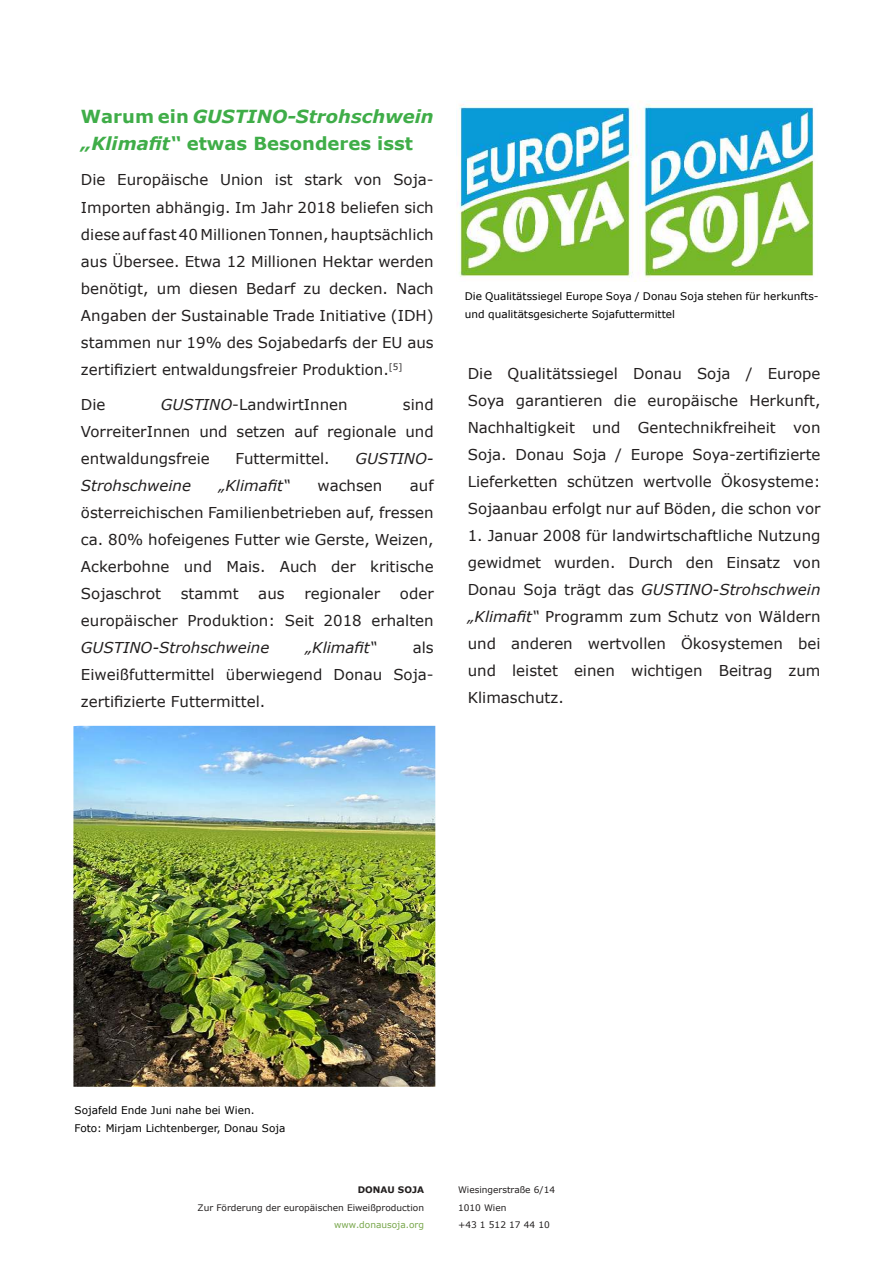
<style>
.page{position:relative;width:893px;height:1263px;background:#fff}
.page>*{position:absolute;margin:0;border:0;box-sizing:border-box;transform-origin:0 0}
.t1{font:italic 700 18px/27px "Verdana";color:#3fad48}
.t2{font:15px/27px "Verdana";color:#221f1f;text-align:justify}
.t3{font:italic 15px "Verdana";color:#221f1f}
.t4{font:10.5px/18px "Verdana";color:#000}
.t5{font:9px/17.5px "Verdana";color:#221f1f}
.t6{font:9px "Verdana";color:#77a64a}
.t7{font:700 9px "Verdana";color:#221f1f}
.s1{font-style:normal}
.s2{font-style:italic}
</style>
<div class="page">
<img style="left:73px;top:726px;width:362px;height:361px">
<img style="left:458px;top:100px;width:356px;height:182px">
<p class="t1" style="left:81px;top:103px;width:354px"><span class="s1">Warum ein</span> GUSTINO-Strohschwein „Klimafit“ <span class="s1">etwas Besonderes isst</span></p>
<p class="t2" style="left:81px;top:167px;width:354px">Die Europäische Union ist stark von Soja-Importen abhängig. Im Jahr 2018 beliefen sich diese auf fast 40 Millionen Tonnen, hauptsächlich aus Übersee. Etwa 12 Millionen Hektar werden benötigt, um diesen Bedarf zu decken. Nach Angaben der Sustainable Trade Initiative (IDH) stammen nur 19% des Sojabedarfs der EU aus zertifiziert entwaldungsfreier Produktion.<sup>[5]</sup></p>
<p class="t2" style="left:81px;top:392px;width:26px">Die</p>
<p class="t2" style="left:161px;top:392px;width:188px"><span class="s2">GUSTINO</span>-LandwirtInnen</p>
<p class="t2" style="left:81px;top:392px;width:354px;text-indent:322px">sind VorreiterInnen und setzen auf regionale und entwaldungsfreie</p>
<p class="t2" style="left:235px;top:446px;width:96px">Futtermittel.</p>
<p class="t3" style="left:355px;top:450px;width:80px">GUSTINO-</p>
<p class="t3" style="left:81px;top:476px;width:112px">Strohschweine</p>
<p class="t3" style="left:219px;top:476px;width:73px">„Klimafit“</p>
<p class="t2" style="left:318px;top:473px;width:66px">wachsen</p>
<p class="t2" style="left:81px;top:473px;width:354px;text-indent:329px">auf österreichischen Familienbetrieben auf, fressen ca. 80% hofeigenes Futter wie Gerste, Weizen, Ackerbohne und Mais. Auch der kritische Sojaschrot</p>
<p class="t2" style="left:81px;top:580px;width:354px;text-align:right">oder<br>europäischer Produktion: Seit 2018 erhalten</p>
<p class="t3" style="left:81px;top:638px;width:190px">GUSTINO-Strohschweine</p>
<p class="t3" style="left:305px;top:638px;width:73px">„Klimafit“</p>
<p class="t2" style="left:181px;top:580px;width:59px">stammt</p>
<p class="t2" style="left:258px;top:580px;width:28px">aus</p>
<p class="t2" style="left:304px;top:580px;width:77px">regionaler</p>
<p class="t2" style="left:81px;top:635px;width:354px;text-indent:332px">als Eiweißfuttermittel überwiegend Donau Soja&shy;zertifizierte Futtermittel.</p>
<p class="t4" style="left:465px;top:287px;width:355px">Die Qualitätssiegel Europe Soya / Donau Soja stehen für herkunfts&shy;und qualitätsgesicherte Sojafuttermittel</p>
<p class="t2" style="left:468px;top:360px;width:354px">Die Qualitätssiegel Donau Soja / Europe Soya garantieren die europäische Herkunft, Nachhaltigkeit und Gentechnikfreiheit von Soja. Donau Soja / Europe Soya-zertifizierte Lieferketten schützen wertvolle Ökosysteme:<br>Sojaanbau erfolgt nur auf Böden, die schon vor</p>
<p class="t2" style="left:468px;top:524px;width:354px">1. Januar 2008 für landwirtschaftliche Nutzung gewidmet wurden. Durch den Einsatz von Donau Soja trägt das <span class="s2">GUSTINO-Strohschwein „Klimafit“</span> Programm zum Schutz von Wäldern und anderen wertvollen Ökosystemen bei und leistet einen wichtigen Beitrag zum Klimaschutz.</p>
<p class="t4" style="left:75px;top:1101px;width:212px">Sojafeld Ende Juni nahe bei Wien.<br>Foto: Mirjam Lichtenberger, Donau Soja</p>
<p class="t7" style="left:358px;top:1186px;width:68px">DONAU SOJA</p>
<p class="t5" style="left:198px;top:1199px;width:228px">Zur Förderung der europäischen Eiweißproduction</p>
<p class="t6" style="left:334px;top:1219px;width:91px">www.donausoja.org</p>
<p class="t5" style="left:458px;top:1181px;width:99px">Wiesingerstraße 6/14<br>1010 Wien<br>+43 1 512 17 44 10</p>
</div>
